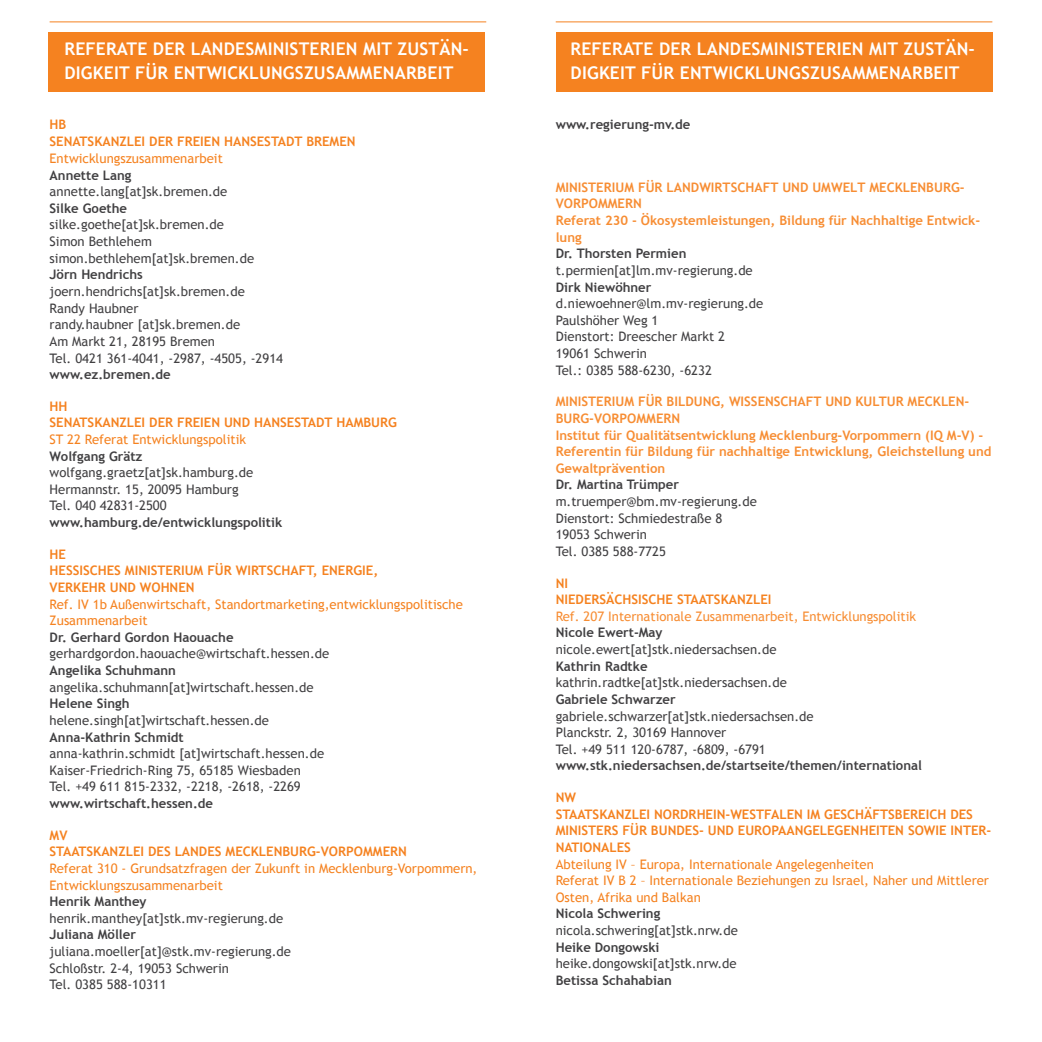
<style>
.page{position:relative;width:1042px;height:1042px;background:#fff}
.page>*{position:absolute;margin:0;border:0;box-sizing:border-box;transform-origin:0 0}
.t1{font:700 17.5px/24.5px "Trebuchet MS";letter-spacing:.01em;color:#fff}
.t2{font:13.12px/16.6px "Trebuchet MS";color:#414042}
.t3{font:700 13.12px "Trebuchet MS";color:#414042}
.t4{font:13.12px/16.6px "Trebuchet MS";color:#f58220}
.t5{font:700 13.12px/16.6px "Trebuchet MS";color:#f58220}
.t6{font:700 13.12px/16.6px "Trebuchet MS";color:#f78d33}
.t7{font:13.12px "Trebuchet MS";color:#f78d33}
</style>
<div class="page">
<hr style="left:50px;top:21px;width:436px;height:1px;background:#f58220">
<div style="left:48px;top:32px;width:437px;height:60px;background:#f58220"></div>
<hr style="left:556px;top:21px;width:436px;height:1px;background:#f58220">
<div style="left:556px;top:32px;width:436px;height:60px;background:#f58220"></div>
<h1 class="t1" style="left:64px;top:37px;width:406px">REFERATE DER LANDESMINISTERIEN MIT ZUSTÄN-<br>DIGKEIT FÜR ENTWICKLUNGSZUSAMME</h1>
<h1 class="t1" style="left:383px;top:61px;width:72px">NARBE IT</h1>
<p class="t5" style="left:50px;top:115px;width:282px;line-height:17.5px">HB<br>SENATSKANZLEI DER FREIEN HANSESTADT BREME</p>
<p class="t5" style="left:347px;top:133px;width:10px">N</p>
<p class="t4" style="left:50px;top:150px;width:175px">Entwicklungszusammenarbeit</p>
<p class="t3" style="left:50px;top:167px;width:83px">ANNETTE LANG</p>
<p class="t2" style="left:50px;top:183px;width:179px">annette.lang[at]sk.bremen.de</p>
<p class="t3" style="left:50px;top:200px;width:79px">SILKE GOETHE</p>
<p class="t2" style="left:50px;top:217px;width:206px">silke.goethe[at]sk.bremen.de<br>Simon Bethlehem simon.bethlehem[at]sk.bremen.de</p>
<p class="t3" style="left:50px;top:266px;width:95px">JÖRN HENDRICHS</p>
<p class="t2" style="left:50px;top:283px;width:235px">joern.hendrichs[at]sk.bremen.de<br>Randy Haubner<br>randy.haubner [at]sk.bremen.de<br>Am Markt 21, 28195 Bremen<br>Tel. 0421 361-4041, -2987, -4505, -2914</p>
<p class="t3" style="left:50px;top:366px;width:123px">WWW.EZ.BREMEN.DE</p>
<p class="t5" style="left:50px;top:398px;width:349px">HH<br>SENATSKANZLEI DER FREIEN UND HANSESTADT HAMBURG</p>
<p class="t4" style="left:50px;top:431px;width:198px">ST 22 Referat Entwicklungspolitik</p>
<p class="t3" style="left:50px;top:448px;width:94px">WOLFGANG GRÄTZ</p>
<p class="t2" style="left:50px;top:464px;width:205px">wolfgang.graetz[at]sk.hamburg.de<br>Hermannstr. 15, 20095 Hamburg<br>Tel. 040 42831-2500</p>
<p class="t3" style="left:50px;top:514px;width:234px">WWW.HAMBURG.DE/ENTWICKLUNGSPOLITIK</p>
<p class="t5" style="left:50px;top:545px;width:330px">HE<br>HESSISCHES MINISTERIUM FÜR WIRTSCHAFT, ENERGIE,<br>VERKEHR UND WOHNEN</p>
<p class="t4" style="left:50px;top:596px;width:415px">Ref. IV 1b Außenwirtschaft, Standortmarketing,entwicklungspolitische<br>Zusammenarbeit</p>
<p class="t3" style="left:50px;top:629px;width:185px">DR. GERHARD GORDON HAOUACHE</p>
<p class="t2" style="left:50px;top:645px;width:281px">gerhardgordon.haouache@wirtschaft.hessen.de</p>
<p class="t3" style="left:50px;top:662px;width:128px">ANGELIKA SCHUHMANN</p>
<p class="t2" style="left:50px;top:679px;width:265px">angelika.schuhmann[at]wirtschaft.hessen.de</p>
<p class="t3" style="left:50px;top:695px;width:81px">HELENE SINGH</p>
<p class="t2" style="left:50px;top:712px;width:221px">helene.singh[at]wirtschaft.hessen.de</p>
<p class="t3" style="left:50px;top:729px;width:136px">ANNA-KATHRIN SCHMIDT</p>
<p class="t2" style="left:50px;top:745px;width:276px">anna-kathrin.schmidt [at]wirtschaft.hessen.de<br>Kaiser-Friedrich-Ring 75, 65185 Wiesbaden<br>Tel. +49 611 815-2332, -2218, -2618, -2269</p>
<p class="t3" style="left:50px;top:795px;width:165px">WWW.WIRTSCHAFT.HESSEN.DE</p>
<p class="t5" style="left:50px;top:826px;width:324px">MV<br>STAATSKANZLEI DES LANDES MECKLENBURG-VORPOMME</p>
<p class="t5" style="left:390px;top:843px;width:18px">RN</p>
<p class="t4" style="left:50px;top:860px;width:429px">Referat 310 - Grundsatzfragen der Zukunft in Mecklenburg-Vorpommern,<br>Entwicklungszusammenarbeit</p>
<p class="t3" style="left:50px;top:893px;width:98px">HENRIK MANTHEY</p>
<p class="t2" style="left:50px;top:910px;width:235px">henrik.manthey[at]stk.mv-regierung.de</p>
<p class="t3" style="left:50px;top:926px;width:88px">JULIANA MÖLLER</p>
<p class="t2" style="left:50px;top:943px;width:243px">juliana.moeller[at]@stk.mv-regierung.de<br>Schloßstr. 2-4, 19053 Schwerin<br>Tel. 0385 588-10311</p>
<h1 class="t1" style="left:570px;top:37px;width:406px">REFERATE DER LANDESMINISTERIEN MIT ZUSTÄN-<br>DIGKEIT FÜR ENTWICKLUNGSZUSAMME</h1>
<h1 class="t1" style="left:889px;top:61px;width:72px">NARBE IT</h1>
<p class="t3" style="left:556px;top:116px;width:136px">WWW.REGIERUNG-MV.DE</p>
<p class="t6" style="left:556px;top:179px;width:410px">MINISTERIUM FÜR LANDWIRTSCHAFT UND UMWELT MECKLENBURG-<br>VORPOMME</p>
<p class="t6" style="left:556px;top:195px;width:426px;text-indent:69px">RN<br>REFERAT 230 - ÖKOSYSTEMLEISTUNGEN, BILDUNG FÜR NACHHALTIGE ENTWICK-<br>LUNG</p>
<p class="t3" style="left:556px;top:245px;width:132px">DR. THORSTEN PERMIEN</p>
<p class="t2" style="left:556px;top:262px;width:199px">t.permien[at]lm.mv-regierung.de</p>
<p class="t3" style="left:556px;top:279px;width:97px">DIRK NIEWÖHNER</p>
<p class="t2" style="left:556px;top:295px;width:209px">d.niewoehner@lm.mv-regierung.de<br>Paulshöher Weg 1<br>Dienstort: Dreescher Markt 2<br>19061 Schwerin<br>Tel.: 0385 588-6230, -6232</p>
<p class="t6" style="left:556px;top:393px;width:415px">MINISTERIUM FÜR BILDUNG, WISSENSCHAFT UND KULTUR MECKLEN-<br>BURG-VORPOMME</p>
<p class="t6" style="left:556px;top:410px;width:437px;text-indent:108px">RN<br>INSTITUT FÜR QUALITÄTSENTWICKLUNG MECKLENBURG-VORPOMMERN (IQ M-V) - REFERENTIN FÜR BILDUNG FÜR NACHHALTIGE ENTWICKLUNG, GLEICHSTELLUNG UND GEWALTPRÄVENTION</p>
<p class="t3" style="left:556px;top:476px;width:125px">DR. MARTINA TRÜMPER</p>
<p class="t2" style="left:556px;top:493px;width:203px">m.truemper@bm.mv-regierung.de<br>Dienstort: Schmiedestraße 8<br>19053 Schwerin<br>Tel. 0385 588-7725</p>
<p class="t5" style="left:556px;top:574px;width:44px">NI<br>NI EDERSÄCHSISCH</p>
<p class="t5" style="left:665px;top:591px;width:20px">E STAATSKANZL</p>
<p class="t5" style="left:760px;top:591px;width:11px">EI</p>
<p class="t7" style="left:556px;top:608px;width:362px">Ref. 207 Internationale Zusammenarbeit, Entwicklungspolitik</p>
<p class="t3" style="left:556px;top:624px;width:108px">NICOLE EWERT-MAY</p>
<p class="t2" style="left:556px;top:641px;width:222px">nicole.ewert[at]stk.niedersachsen.de</p>
<p class="t3" style="left:556px;top:658px;width:93px">KATHRIN RADTKE</p>
<p class="t2" style="left:556px;top:674px;width:233px">kathrin.radtke[at]stk.niedersachsen.de</p>
<p class="t3" style="left:556px;top:691px;width:122px">GABRIELE SCHWARZER</p>
<p class="t2" style="left:556px;top:708px;width:259px">gabriele.schwarzer[at]stk.niedersachsen.de<br>Planckstr. 2, 30169 Hannover<br>Tel. +49 511 120-6787, -6809, -6791</p>
<p class="t3" style="left:556px;top:757px;width:368px">WWW.STK.NIEDERSACHSEN.DE/STARTSEITE/THEMEN/INTERNATIONAL</p>
<p class="t5" style="left:556px;top:789px;width:437px">NW<br>STAATSKANZLEI NORDRHEIN-WESTFALEN IM GESCHÄFTSBEREICH DES MINISTERS FÜR BUNDES- UND EUROPAANGELEGENHEITEN SOWIE INTER-NATIONALES</p>
<p class="t4" style="left:556px;top:856px;width:435px">Abteilung IV – Europa, Internationale Angelegenheiten<br>Referat IV B 2 – Internationale Beziehungen zu Israel, Naher und Mittlerer<br>Osten, Afrika und Balkan</p>
<p class="t3" style="left:556px;top:905px;width:106px">NICOLA SCHWERING</p>
<p class="t2" style="left:556px;top:922px;width:184px">nicola.schwering[at]stk.nrw.de</p>
<p class="t3" style="left:556px;top:939px;width:105px">HEIKE DONGOWSKI</p>
<p class="t2" style="left:556px;top:955px;width:182px">heike.dongowski[at]stk.nrw.de</p>
<p class="t3" style="left:556px;top:972px;width:117px">BETISSA SCHAHABIAN</p>
</div>
